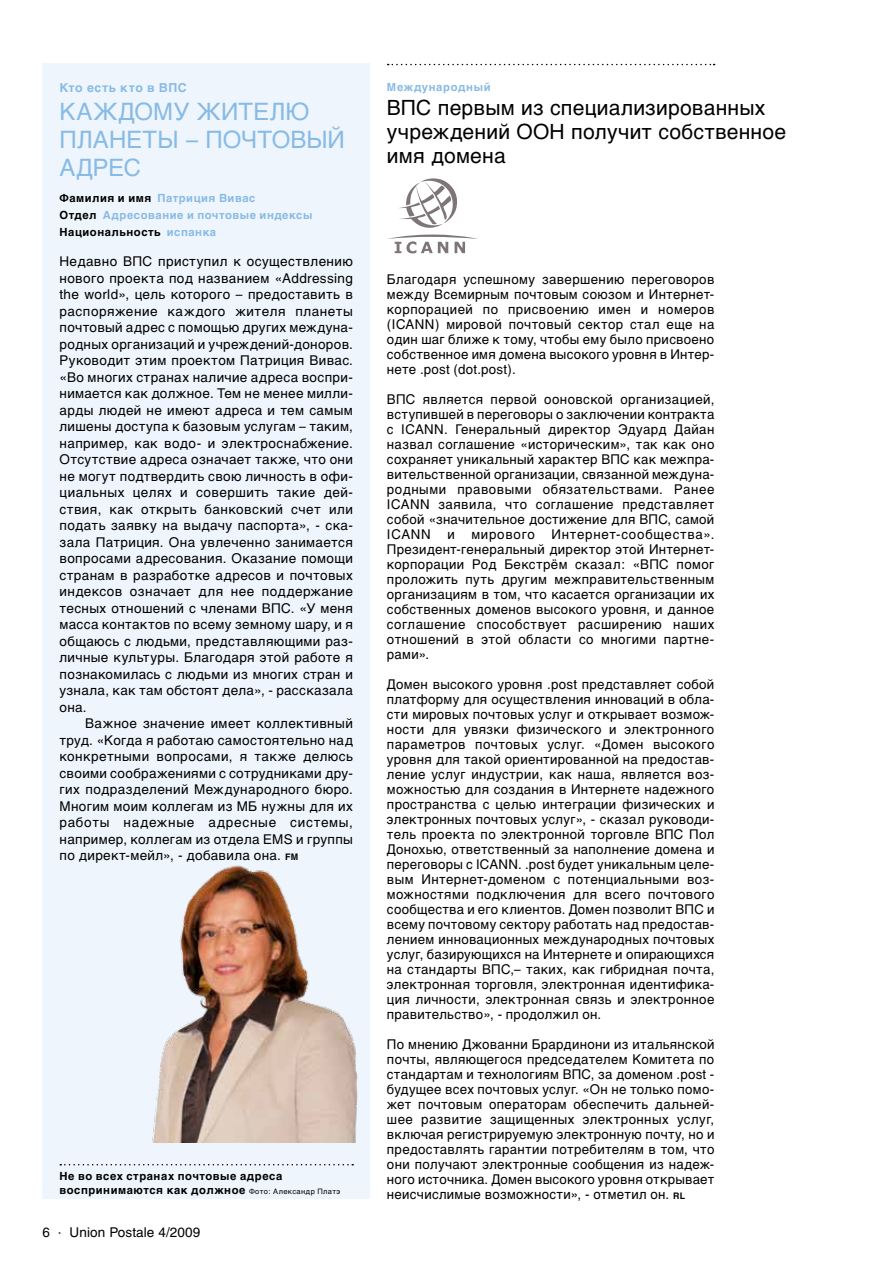
<style>
.page{position:relative;width:893px;height:1263px;background:#fff}
.page>*{position:absolute;margin:0;border:0;box-sizing:border-box;transform-origin:0 0}
.t1{font:24px/28.2px "Helvetica Cyr Upright";letter-spacing:.005em;color:#87bbe6}
.t2{font:21px/24px "Helvetica Cyr Upright";letter-spacing:.01em;color:#000}
.t3{font:13.5px/15px "Helvetica Cyr Upright";letter-spacing:.025em;color:#000;text-align:justify}
.t4{font:700 12.3px "Helvetica Cyr";letter-spacing:.045em;color:#87bbe6}
.t5{font:700 11.25px/17.2px "Helvetica Cyr";letter-spacing:.05em;color:#87bbe6}
.t6{font:700 11.25px/14.1px "Helvetica Cyr";letter-spacing:.045em;color:#000}
.s1{color:#000}
.s2{font-family:"Helvetica Cyr";font-weight:700;font-size:9px}
.s3{font-family:"Helvetica Cyr Upright";font-weight:400;font-size:7.5px}
</style>
<div class="page">
<div style="left:43px;top:64px;width:327px;height:1135px;background:#eff5fc"></div>
<svg style="left:388px;top:64px;width:327px;height:1px"></svg>
<svg style="left:60px;top:1164px;width:293px;height:1px"></svg>
<svg style="left:399px;top:178px;width:58px;height:50px"></svg>
<svg style="left:388px;top:235px;width:90px;height:18px"></svg>
<img style="left:152px;top:865px;width:206px;height:277px">
<p class="t4" style="left:60px;top:81px;width:129px">Кто есть кто в ВПС</p>
<h1 class="t1" style="left:60px;top:98px;width:287px">КАЖДОМУ ЖИТЕЛЮ<br>ПЛАНЕТЫ – ПОЧТОВЫЙ<br>АДРЕС</h1>
<p class="t5" style="left:60px;top:189px;width:254px"><span class="s1">Фамилия и имя</span> Патриция Вивас<br><span class="s1">Отдел</span> Адресование и почтовые индексы<br><span class="s1">Национальность</span> испанка</p>
<p class="t3" style="left:60px;top:253px;width:295px;line-height:16.5px">Недавно ВПС приступил к осуществлению нового проекта под названием «Addressing the world», цель которого – предоставить в распоряжение каждого жителя планеты почтовый адрес с помощью других междуна&shy;родных организаций и учреждений-доноров.<br>Руководит этим проектом Патриция Вивас. «Во многих странах наличие адреса воспри&shy;нимается как должное. Тем не менее милли&shy;арды людей не имеют адреса и тем самым лишены доступа к базовым услугам – таким, например, как водо- и электроснабжение.<br>Отсутствие адреса означает также, что они не могут подтвердить свою личность в офи&shy;циальных целях и совершить такие дей&shy;ствия, как открыть банковский счет или подать заявку на выдачу паспорта», - ска&shy;зала Патриция. Она увлеченно занимается вопросами адресования. Оказание помощи странам в разработке адресов и почтовых индексов означает для нее поддержание тесных отношений с членами ВПС. «У меня масса контактов по всему земному шару, и я общаюсь с людьми, представляющими раз&shy;личные культуры. Благодаря этой работе я познакомилась с людьми из многих стран и узнала, как там обстоят дела», - рассказала она.</p>
<p class="t3" style="left:60px;top:715px;width:295px;line-height:16.5px;text-indent:26px">Важное значение имеет коллективный труд. «Когда я работаю самостоятельно над конкретными вопросами, я также делюсь своими соображениями с сотрудниками дру&shy;гих подразделений Международного бюро.<br>Многим моим коллегам из МБ нужны для их работы надежные адресные системы, например, коллегам из отдела EMS и группы по директ-мейл», - добавила она. <span class="s2">FM</span></p>
<p class="t6" style="left:60px;top:1168px;width:282px">Не во всех странах почтовые адреса воспринимаются как должное <span class="s3">Фото: Александр Платэ</span></p>
<p class="t3" style="left:43px;top:1225px;width:159px">6 · Union Postale 4/2009</p>
<p class="t5" style="left:387px;top:79px;width:105px">Международный</p>
<h2 class="t2" style="left:387px;top:96px;width:401px">ВПС первым из специализированных учреждений ООН получит собственное имя домена</h2>
<p class="t3" style="left:387px;top:271px;width:329px">Благодаря успешному завершению переговоров между Всемирным почтовым союзом и Интернет&shy;корпорацией по присвоению имен и номеров (ICANN) мировой почтовый сектор стал еще на один шаг ближе к тому, чтобы ему было присвоено собственное имя домена высокого уровня в Интер&shy;нете .post (dot.post).</p>
<p class="t3" style="left:387px;top:391px;width:329px">ВПС является первой ооновской организацией, вступившей в переговоры о заключении контракта с ICANN. Генеральный директор Эдуард Дайан назвал соглашение «историческим», так как оно сохраняет уникальный характер ВПС как межпра&shy;вительственной организации, связанной междуна&shy;родными правовыми обязательствами. Ранее ICANN заявила, что соглашение представляет собой «значительное достижение для ВПС, самой ICANN и мирового Интернет-сообщества».<br>Президент-генеральный директор этой Интернет&shy;корпорации Род Бекстрём сказал: «ВПС помог проложить путь другим межправительственным организациям в том, что касается организации их собственных доменов высокого уровня, и данное соглашение способствует расширению наших отношений в этой области со многими партне&shy;рами».</p>
<p class="t3" style="left:387px;top:676px;width:329px">Домен высокого уровня .post представляет собой платформу для осуществления инноваций в обла&shy;сти мировых почтовых услуг и открывает возмож&shy;ности для увязки физического и электронного параметров почтовых услуг. «Домен высокого уровня для такой ориентированной на предостав&shy;ление услуг индустрии, как наша, является воз&shy;можностью для создания в Интернете надежного пространства с целью интеграции физических и электронных почтовых услуг», - сказал руководи&shy;тель проекта по электронной торговле ВПС Пол Донохью, ответственный за наполнение домена и переговоры с ICANN. .post будет уникальным целе&shy;вым Интернет-доменом с потенциальными воз&shy;можностями подключения для всего почтового сообщества и его клиентов. Домен позволит ВПС и всему почтовому сектору работать над предостав&shy;лением инновационных международных почтовых услуг, базирующихся на Интернете и опирающихся на стандарты ВПС,– таких, как гибридная почта, электронная торговля, электронная идентифика&shy;ция личности, электронная связь и электронное правительство», - продолжил он.</p>
<p class="t3" style="left:387px;top:1036px;width:329px">По мнению Джованни Брардинони из итальянской почты, являющегося председателем Комитета по стандартам и технологиям ВПС, за доменом .post - будущее всех почтовых услуг. «Он не только помо&shy;жет почтовым операторам обеспечить дальней&shy;шее развитие защищенных электронных услуг, включая регистрируемую электронную почту, но и предоставлять гарантии потребителям в том, что они получают электронные сообщения из надеж&shy;ного источника. Домен высокого уровня открывает неисчислимые возможности», - отметил он. <span class="s2">RL</span></p>
</div>
